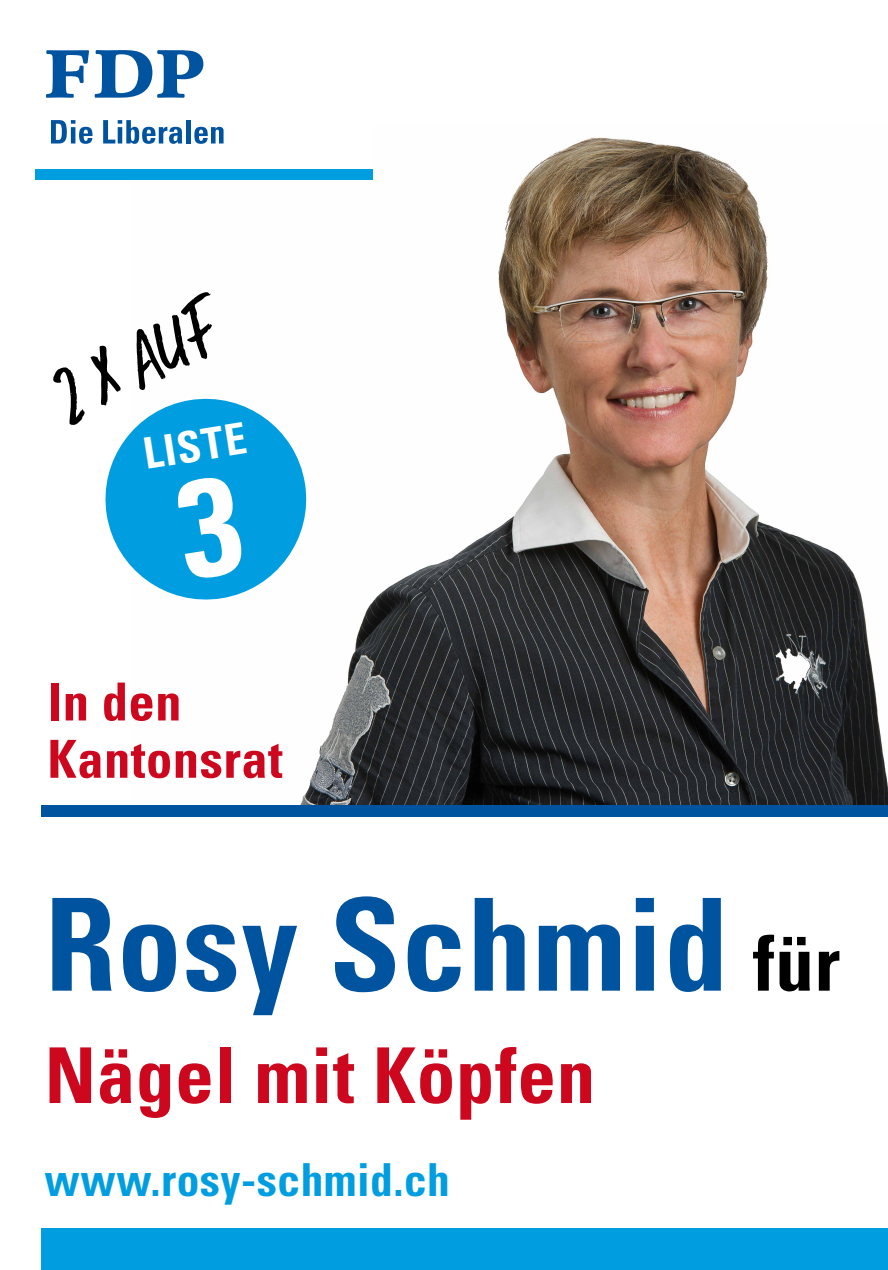
<style>
.page{position:relative;width:888px;height:1270px;background:#fff}
.page>*{position:absolute;margin:0;border:0;box-sizing:border-box;transform-origin:0 0}
.t1{font:700 condensed 128.45px "Univers";letter-spacing:.01em;color:#00539f}
.t2{font:700 condensed 77px "Univers";letter-spacing:.01em;color:#cd071e}
.t3{font:77px "DK Double Quick";color:#000}
.t4{font:700 condensed 52.5px/57.3px "Univers";letter-spacing:.01em;color:#cd071e}
.t5{font:700 condensed 45.5px "Univers";letter-spacing:.01em;color:#009ee0}
.t6{font:700 condensed 43.3px "Univers";color:#fff}
.s1{font-size:77px;color:#000}
</style>
<div class="page">
<img style="left:300px;top:137px;width:588px;height:668px">
<div style="left:35px;top:25px;width:338px;height:150px;background:#fff"></div>
<div style="left:35px;top:170px;width:338px;height:10px;background:#009ee0"></div>
<svg style="left:51px;top:120px;width:42px;height:24px"></svg>
<svg style="left:103px;top:120px;width:79px;height:24px"></svg>
<div style="left:186px;top:120px;width:5px;height:24px;background:#00539f"></div>
<svg style="left:194px;top:127px;width:30px;height:17px"></svg>
<svg style="left:46px;top:50px;width:43px;height:48px"></svg>
<svg style="left:95px;top:50px;width:108px;height:48px"></svg>
<svg style="left:105px;top:391px;width:209px;height:216px;fill:#009ee0"></svg>
<div style="left:42px;top:805px;width:846px;height:12px;background:#00539f"></div>
<div style="left:42px;top:1228px;width:846px;height:42px;background:#009ee0"></div>
<div style="left:174px;top:474px;width:71px;height:107px;background:#009ee0"></div>
<h2 class="t3" style="left:33px;top:354px;width:190px;rotate:-26deg">2xAuf</h2>
<p class="t6" style="left:140px;top:428px;width:105px;rotate:-9deg">LISTE</p>
<p class="t4" style="left:48px;top:673px;width:237px">In den<br>Kantonsrat</p>
<h1 class="t1" style="left:45px;top:866px;width:797px">Rosy Schmid <span class="s1">für</span></h1>
<h2 class="t2" style="left:45px;top:1028px;width:552px">Nägel mit Köpfen</h2>
<p class="t5" style="left:45px;top:1152px;width:407px">www.rosy-schmid.ch</p>
</div>
